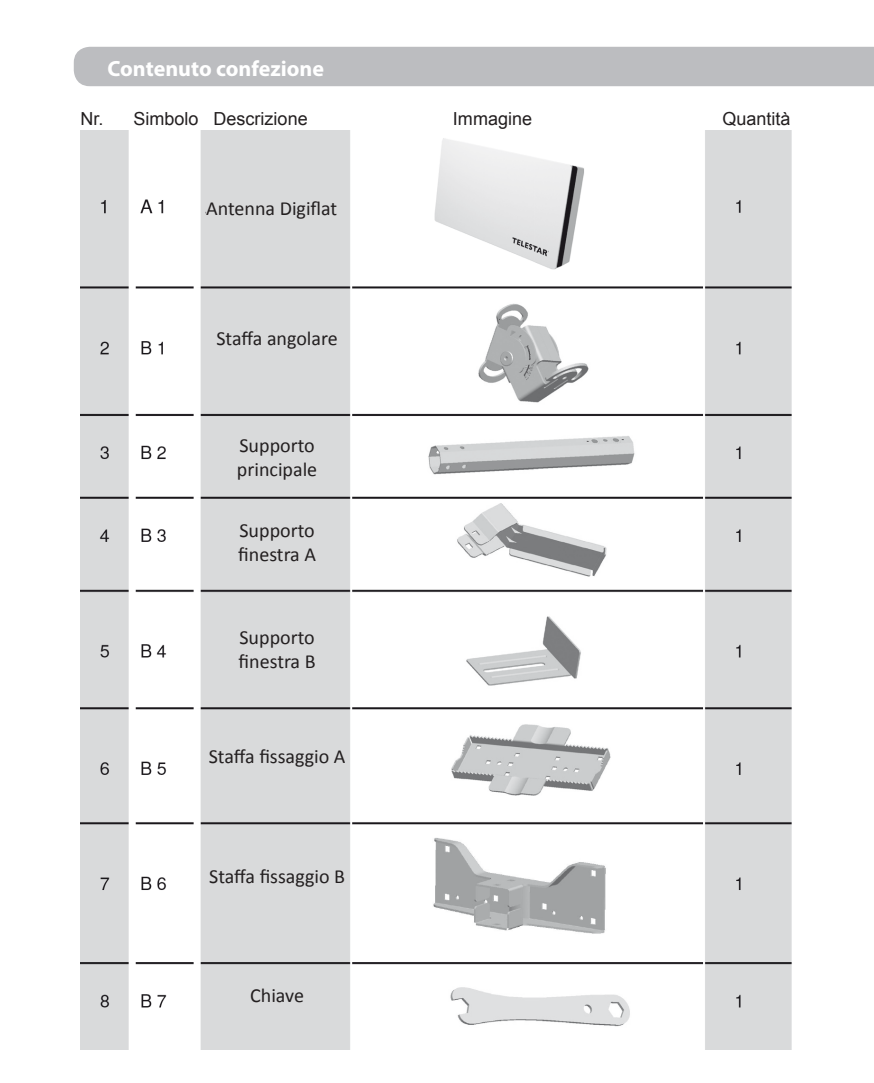
<style>
.page{position:relative;width:874px;height:1083px;background:#fff}
.page>*{position:absolute;margin:0;border:0;box-sizing:border-box;transform-origin:0 0}
.t1{font:700 22px "Myriad Pro";color:#fff}
.t2{font:20px "Calibri";color:#231f20}
.t3{font:18px "Arial";color:#231f20}
</style>
<div class="page">
<div style="left:74px;top:47px;width:799px;height:39px;background:#bcbdc0"></div>
<img style="left:80px;top:130px;width:712px;height:920px">
<p class="t1" style="left:107px;top:54px;width:218px">Contenuto confezione</p>
<p class="t3" style="left:80px;top:106px;width:229px">Nr. Simbolo Descrizione</p>
<p class="t3" style="left:453px;top:106px;width:81px">Immagine</p>
<p class="t3" style="left:722px;top:106px;width:70px">Quantità</p>
<p class="t2" style="left:206px;top:196px;width:133px">Antenna Digiflat</p>
<p class="t2" style="left:216px;top:325px;width:123px">Staffa angolare</p>
<p class="t2" style="left:239px;top:432px;width:77px">Supporto</p>
<p class="t2" style="left:237px;top:456px;width:82px">principale</p>
<p class="t2" style="left:239px;top:517px;width:77px">Supporto</p>
<p class="t2" style="left:238px;top:541px;width:79px">finestra A</p>
<p class="t2" style="left:239px;top:625px;width:77px">Supporto</p>
<p class="t2" style="left:238px;top:649px;width:78px">finestra B</p>
<p class="t2" style="left:209px;top:744px;width:138px">Staffa fissaggio A</p>
<p class="t2" style="left:209px;top:863px;width:137px">Staffa fissaggio B</p>
<p class="t2" style="left:250px;top:982px;width:55px">Chiave</p>
</div>
